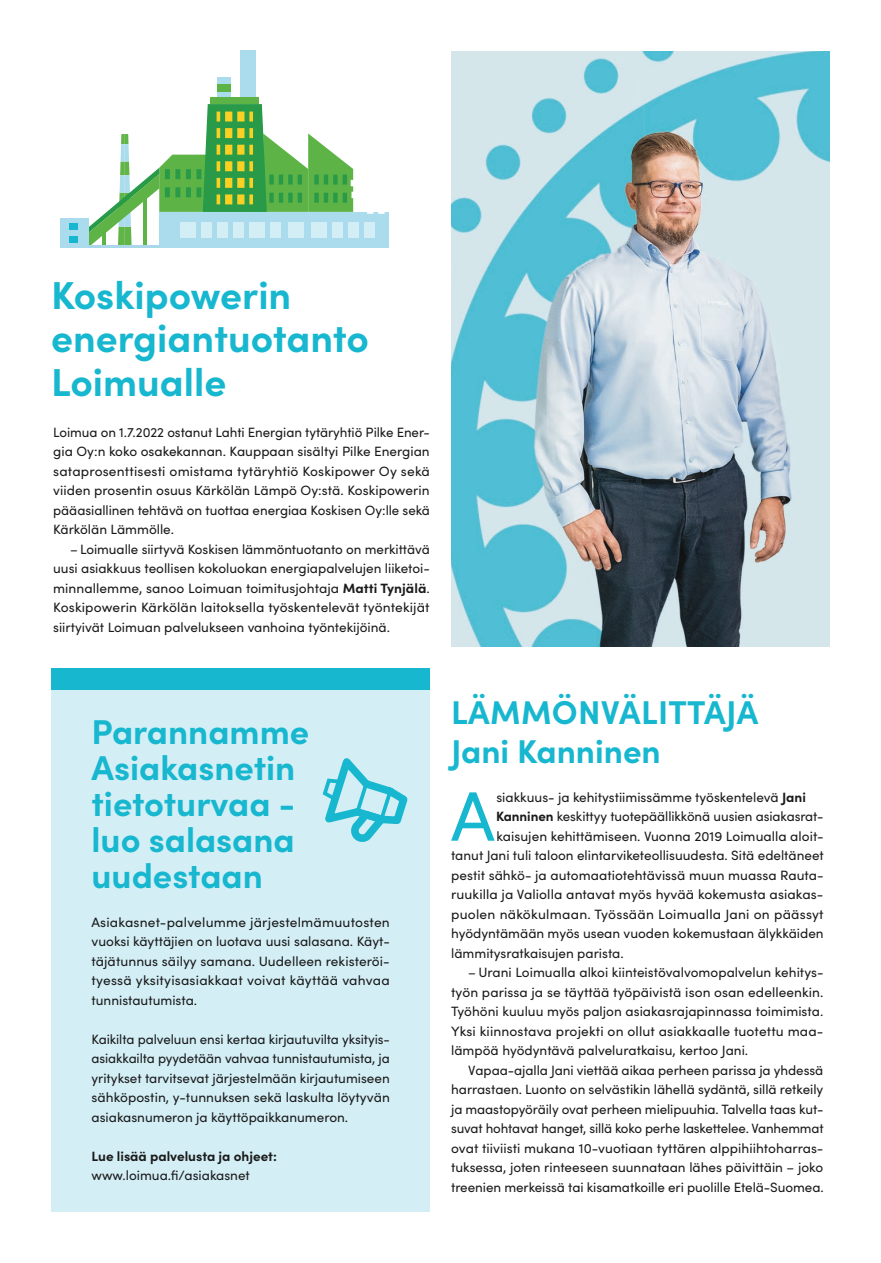
<style>
.page{position:relative;width:881px;height:1263px;background:#fff}
.page>*{position:absolute;margin:0;border:0;box-sizing:border-box;transform-origin:0 0}
.leipateksti{font:70.05px "Sofia Pro";color:#17b7cf}
.Otsikko{font:700 39px "Sofia Pro";color:#17b7cf}
.Otsikko-2{font:700 34.5px/36px "Sofia Pro";color:#17b7cf}
.Otsikko-3{font:700 33px "Sofia Pro";letter-spacing:.005em;color:#17b7cf}
.leipateksti-2{font:13.5px/19.5px "Sofia Pro";color:#1a1a1a;text-align:justify}
.leipäteksti_B{font:13.5px/19.5px "Sofia Pro";letter-spacing:-.005em;color:#1a1a1a;text-align:justify}
.leipäteksti_C{font:13.5px/19.5px "Sofia Pro";letter-spacing:.005em;color:#1a1a1a;text-align:justify}
.leipateksti-3{font:700 13.5px "Sofia Pro";color:#1a1a1a}
.s1{font-weight:700}
</style>
<div class="page">
<hr style="left:880px;top:169px;width:1px;height:155px;background:#d3eef5">
<img style="left:451px;top:51px;width:378px;height:595px">
<div style="left:51px;top:687px;width:378px;height:525px;background:#d3eef5"></div>
<div style="left:51px;top:668px;width:378px;height:22px;background:#17b7cf"></div>
<div style="left:240px;top:50px;width:16px;height:54px;background:#aadced"></div>
<svg style="left:217px;top:77px;width:13px;height:21px"></svg>
<div style="left:210px;top:98px;width:49px;height:6px;background:#5eb346"></div>
<div style="left:217px;top:84px;width:13px;height:7px;background:#5eb346"></div>
<div style="left:60px;top:218px;width:28px;height:29px;background:#aadced"></div>
<div style="left:70px;top:223px;width:8px;height:7px;background:#17b7cf"></div>
<div style="left:70px;top:236px;width:8px;height:7px;background:#17b7cf"></div>
<svg style="left:88px;top:104px;width:296px;height:144px"></svg>
<svg style="left:322px;top:758px;width:86px;height:84px"></svg>
<p class="Otsikko" style="left:51px;top:265px;width:242px">Koskipowerin</p>
<p class="Otsikko" style="left:51px;top:309px;width:319px">energiantuotanto</p>
<p class="Otsikko" style="left:51px;top:352px;width:177px">Loimualle</p>
<p class="leipateksti-2" style="left:53px;top:421px;width:378px">Loimua on 1.7.2022 ostanut Lahti Energian tytäryhtiö Pilke Ener&shy;gia Oy:n koko osakekannan. Kauppaan sisältyi Pilke Energian sataprosenttisesti omistama tytäryhtiö Koskipower Oy sekä viiden prosentin osuus Kärkölän Lämpö Oy:stä. Koskipowerin pääasiallinen tehtävä on tuottaa energiaa Koskisen Oy:lle sekä Kärkölän Lämmölle.</p>
<p class="leipateksti-2" style="left:53px;top:538px;width:378px;text-indent:17px">– Loimualle siirtyvä Koskisen lämmöntuotanto on merkittävä uusi asiakkuus teollisen kokoluokan energiapalvelujen liiketoi&shy;minnallemme, sanoo Loimuan toimitusjohtaja <span class="s1">Matti Tynjälä</span>.<br>Koskipowerin Kärkölän laitoksella työskentelevät työntekijät siirtyivät Loimuan palvelukseen vanhoina työntekijöinä.</p>
<p class="Otsikko-2" style="left:91px;top:711px;width:219px">Parannamme<br>Asiakasnetin tietoturvaa -</p>
<p class="Otsikko-2" style="left:91px;top:819px;width:205px">luo salasana uudestaan</p>
<p class="leipateksti-2" style="left:91px;top:912px;width:300px">Asiakasnet-palvelumme järjestelmämuutosten vuoksi käyttäjien on luotava uusi salasana. Käyt&shy;täjätunnus säilyy samana. Uudelleen rekisteröi&shy;tyessä yksityisasiakkaat voivat käyttää vahvaa tunnistautumista.</p>
<p class="leipateksti-2" style="left:91px;top:1029px;width:300px">Kaikilta palveluun ensi kertaa kirjautuvilta yksityis&shy;asiakkailta pyydetään vahvaa tunnistautumista, ja yritykset tarvitsevat järjestelmään kirjautumiseen sähköpostin, y-tunnuksen sekä laskulta löytyvän asiakasnumeron ja käyttöpaikkanumeron.</p>
<p class="leipateksti-3" style="left:91px;top:1146px;width:187px">Lue lisää palvelusta ja ohjeet:</p>
<p class="leipateksti-2" style="left:91px;top:1165px;width:160px">www.loimua.fi/asiakasnet</p>
<p class="Otsikko-3" style="left:451px;top:687px;width:308px">LÄMMÖNVÄLITTÄJÄ</p>
<p class="Otsikko-3" style="left:451px;top:726px;width:211px">Jani Kanninen</p>
<p class="leipateksti" style="left:450px;top:765px;width:45px">A</p>
<p class="leipateksti-2" style="left:496px;top:786px;width:311px">siakkuus- ja kehitystiimissämme työskentelevä <span class="s1">Jani</span></p>
<p class="leipateksti-2" style="left:496px;top:806px;width:329px"><span class="s1">Kanninen</span> keskittyy tuotepäällikkönä uusien asiakasrat-</p>
<p class="leipateksti-2" style="left:451px;top:825px;width:374px;text-indent:45px">kaisujen kehittämiseen. Vuonna 2019 Loimualla aloit&shy;tanut Jani tuli taloon elintarviketeollisuudesta. Sitä edeltäneet pestit sähkö- ja automaatiotehtävissä muun muassa Rauta&shy;ruukilla ja Valiolla antavat myös hyvää kokemusta asiakas&shy;puolen näkökulmaan. Työssään Loimualla Jani on päässyt hyödyntämään myös usean vuoden kokemustaan älykkäiden lämmitysratkaisujen parista.</p>
<p class="leipäteksti_C" style="left:451px;top:962px;width:374px;text-indent:17px">– Urani Loimualla alkoi kiinteistövalvomopalvelun kehitys&shy;työn parissa ja se täyttää työpäivistä ison osan edelleenkin.<br>Työhöni kuuluu myös paljon asiakasrajapinnassa toimimista.<br>Yksi kiinnostava projekti on ollut asiakkaalle tuotettu maa&shy;lämpöä hyödyntävä palveluratkaisu, kertoo Jani.</p>
<p class="leipäteksti_B" style="left:451px;top:1059px;width:374px;text-indent:17px">Vapaa-ajalla Jani viettää aikaa perheen parissa ja yhdessä harrastaen. Luonto on selvästikin lähellä sydäntä, sillä retkeily ja maastopyöräily ovat perheen mielipuuhia. Talvella taas kut&shy;suvat hohtavat hanget, sillä koko perhe laskettelee. Vanhemmat ovat tiiviisti mukana 10-vuotiaan tyttären alppihiihtoharras&shy;tuksessa, joten rinteeseen suunnataan lähes päivittäin – joko treenien merkeissä tai kisamatkoille eri puolille Etelä-Suomea.</p>
</div>
